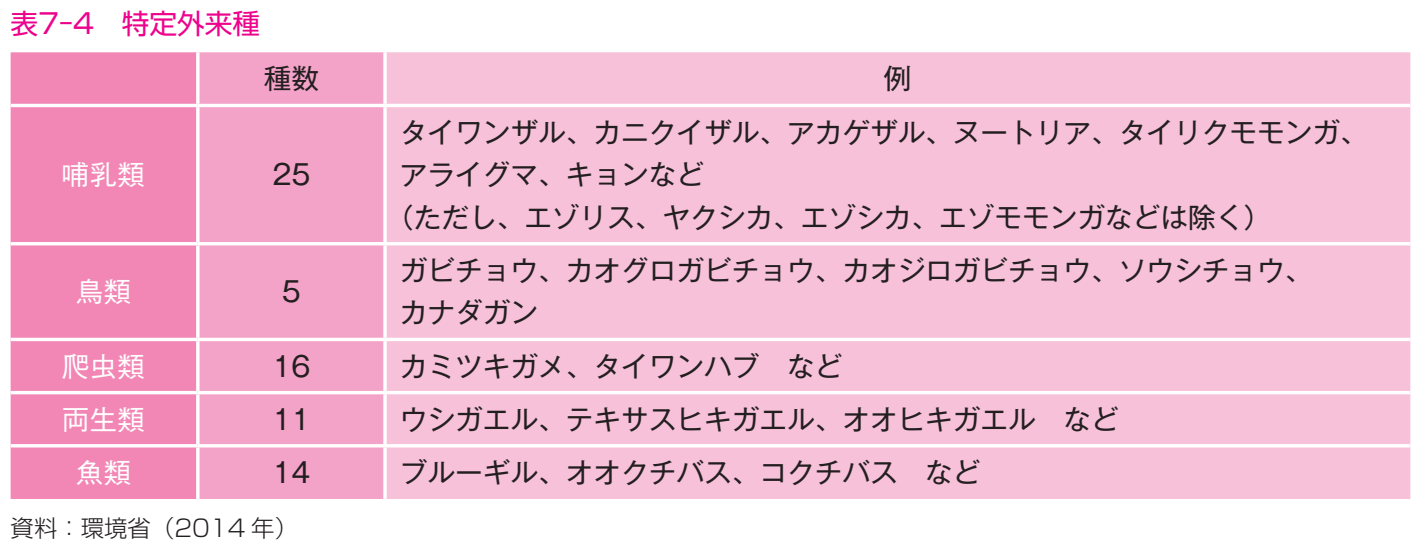
<style>
.page{position:relative;width:1421px;height:553px;background:#fff}
.page>*{position:absolute;margin:0;border:0;box-sizing:border-box;transform-origin:0 0}
.t1{font:27.6px/53.1px "Gothic MB101 Pr 6";color:#231f20}
.t2{font:500 27.6px "Gothic BBB Pr 6";color:#fff}
.t3{font:27.6px "Shin Go Pr 6";color:#ed028c}
.t4{font:300 23.4px "Shin Go Pr 6";color:#231f20}
</style>
<div class="page">
<div style="left:11px;top:52px;width:185px;height:447px;background:#f287b6"></div>
<div style="left:199px;top:52px;width:184px;height:447px;background:#f4a3c8"></div>
<div style="left:387px;top:52px;width:1023px;height:447px;background:#f7c1d9"></div>
<svg style="left:383px;top:52px;width:4px;height:52px"></svg>
<hr style="left:11px;top:104px;width:187px;height:3px;background:#fff">
<hr style="left:198px;top:104px;width:187px;height:3px;background:#fff">
<hr style="left:385px;top:104px;width:1025px;height:3px;background:#fff">
<svg style="left:383px;top:107px;width:4px;height:135px"></svg>
<hr style="left:11px;top:242px;width:187px;height:3px;background:#fff">
<hr style="left:198px;top:242px;width:187px;height:3px;background:#fff">
<hr style="left:385px;top:242px;width:1025px;height:3px;background:#fff">
<svg style="left:383px;top:245px;width:4px;height:93px"></svg>
<hr style="left:11px;top:338px;width:187px;height:3px;background:#fff">
<hr style="left:198px;top:338px;width:187px;height:3px;background:#fff">
<hr style="left:385px;top:338px;width:1025px;height:3px;background:#fff">
<svg style="left:383px;top:341px;width:4px;height:50px"></svg>
<hr style="left:11px;top:391px;width:187px;height:3px;background:#fff">
<hr style="left:198px;top:391px;width:187px;height:3px;background:#fff">
<hr style="left:385px;top:391px;width:1025px;height:3px;background:#fff">
<svg style="left:383px;top:394px;width:4px;height:50px"></svg>
<hr style="left:11px;top:444px;width:187px;height:3px;background:#fff">
<hr style="left:198px;top:444px;width:187px;height:3px;background:#fff">
<hr style="left:385px;top:444px;width:1025px;height:3px;background:#fff">
<svg style="left:383px;top:447px;width:4px;height:52px"></svg>
<p class="t3" style="left:11px;top:1px;width:251px">表7-4　特定外来種</p>
<p class="t1" style="left:264px;top:50px;width:57px">種数</p>
<p class="t2" style="left:62px;top:153px;width:84px">哺乳類</p>
<p class="t1" style="left:272px;top:146px;width:39px">25</p>
<p class="t2" style="left:76px;top:269px;width:57px">鳥類</p>
<p class="t1" style="left:282px;top:263px;width:20px">5</p>
<p class="t2" style="left:62px;top:344px;width:84px">爬虫類</p>
<p class="t1" style="left:272px;top:337px;width:39px">16</p>
<p class="t2" style="left:62px;top:397px;width:84px">両生類</p>
<p class="t1" style="left:272px;top:391px;width:39px">11</p>
<p class="t2" style="left:76px;top:450px;width:57px">魚類</p>
<p class="t4" style="left:11px;top:508px;width:289px">資料：環境省（2014 年(</p>
<p class="t1" style="left:272px;top:444px;width:39px">14</p>
<p class="t1" style="left:883px;top:50px;width:29px">例</p>
<p class="t1" style="left:400px;top:104px;width:969px">タイワンザル、カニクイザル、アカゲザル、ヌートリア、タイリクモモンガ、</p>
<p class="t1" style="left:400px;top:146px;width:306px">アライグマ、キョンなど</p>
<p class="t1" style="left:386px;top:189px;width:886px">（ただし、エゾリス、ヤクシカ、エゾシカ、エゾモモンガなどは除く(</p>
<p class="t1" style="left:400px;top:242px;width:914px">ガビチョウ、カオグロガビチョウ、カオジロガビチョウ、ソウシチョウ、</p>
<p class="t1" style="left:400px;top:284px;width:444px">カナダガン<br>カミツキガメ、タイワンハブ　など</p>
<p class="t1" style="left:400px;top:391px;width:720px">ウシガエル、テキサスヒキガエル、オオヒキガエル　など</p>
<p class="t1" style="left:400px;top:444px;width:582px">ブルーギル、オオクチバス、コクチバス　など</p>
</div>
